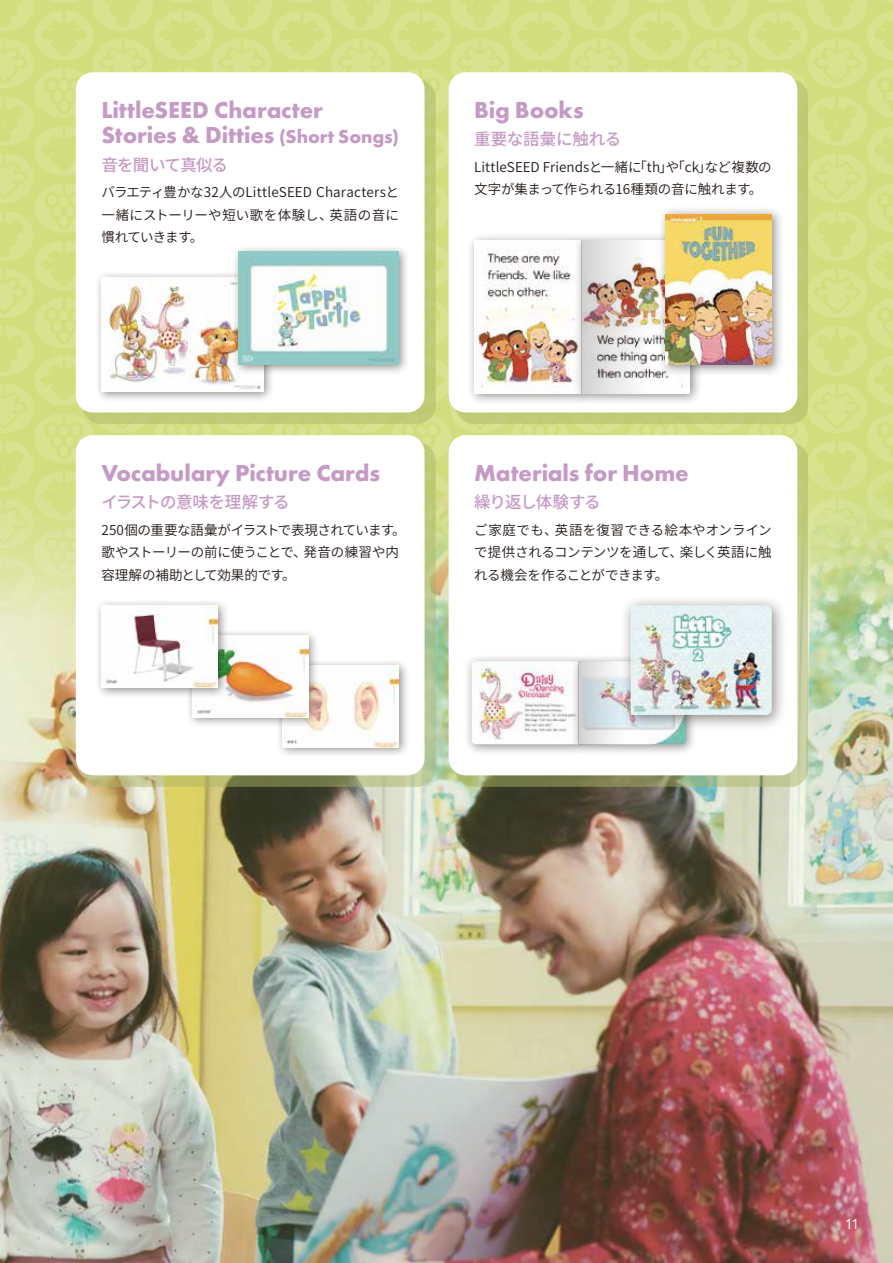
<style>
.page{position:relative;width:893px;height:1263px;background:#fff}
.page>*{position:absolute;margin:0;border:0;box-sizing:border-box;transform-origin:0 0}
.t1{font:700 24px/25.5px "Futura PT";letter-spacing:-.005em;color:#c59ac5}
.t2{font:500 16.5px "Source Han Sans";letter-spacing:-.035em;color:#c59ac5}
.t3{font:500 16.5px "Source Han Sans";letter-spacing:-.01em;color:#c59ac5}
.t4{font:500 16.5px "Source Han Sans";letter-spacing:-.06em;color:#c59ac5}
.t5{font:15px "Gill Sans Nova";color:#fff}
.t6{font:13.5px/22.5px "Source Han Sans";letter-spacing:-.01em;color:#221815;text-align:justify}
.s1{font-size:19.5px}
</style>
<div class="page">
<div style="left:0;top:0;width:893px;height:1263px;background:linear-gradient(to right,#d5e085,#d5e085)"></div>
<img style="left:0;top:453px;width:893px;height:810px">
<div style="left:455px;top:442px;width:353px;height:344px;background:#aab566;opacity:.5"></div>
<div style="left:449px;top:435px;width:348px;height:340px;background:#fff;border-radius:17px"></div>
<div style="left:455px;top:79px;width:353px;height:345px;background:#aab566;opacity:.5"></div>
<div style="left:449px;top:72px;width:348px;height:340px;background:#fff;border-radius:17px"></div>
<div style="left:83px;top:79px;width:353px;height:345px;background:#aab566;opacity:.5"></div>
<div style="left:76px;top:72px;width:348px;height:340px;background:#fff;border-radius:17px"></div>
<div style="left:83px;top:442px;width:353px;height:344px;background:#aab566;opacity:.5"></div>
<div style="left:76px;top:435px;width:348px;height:340px;background:#fff;border-radius:17px"></div>
<div style="left:276px;top:659px;width:134px;height:99px;background:#221815;opacity:.5"></div>
<img style="left:283px;top:665px;width:116px;height:82px">
<div style="left:185px;top:629px;width:134px;height:100px;background:#221815;opacity:.5"></div>
<img style="left:192px;top:636px;width:116px;height:81px">
<div style="left:464px;top:654px;width:126px;height:102px;background:#221815;opacity:.5"></div>
<img style="left:472px;top:661px;width:99px;height:83px">
<div style="left:571px;top:654px;width:127px;height:102px;background:#221815;opacity:.5"></div>
<svg style="left:578px;top:661px;width:45px;height:83px;background:#d7dbde"></svg>
<div style="left:466px;top:233px;width:128px;height:173px;background:#221815;opacity:.5"></div>
<img style="left:474px;top:241px;width:100px;height:152px">
<div style="left:574px;top:233px;width:128px;height:173px;background:#221815;opacity:.5"></div>
<img style="left:582px;top:241px;width:66px;height:152px">
<div style="left:658px;top:206px;width:126px;height:171px;background:#221815;opacity:.5"></div>
<img style="left:666px;top:214px;width:106px;height:150px">
<div style="left:95px;top:599px;width:134px;height:100px;background:#221815;opacity:.5"></div>
<img style="left:102px;top:606px;width:115px;height:81px">
<div style="left:95px;top:271px;width:179px;height:132px;background:#221815;opacity:.5"></div>
<img style="left:101px;top:278px;width:162px;height:114px">
<div style="left:232px;top:244px;width:178px;height:132px;background:#221815;opacity:.5"></div>
<img style="left:239px;top:251px;width:160px;height:113px">
<div style="left:620px;top:595px;width:167px;height:136px;background:#221815;opacity:.5"></div>
<img style="left:631px;top:605px;width:141px;height:110px">
<h1 class="t1" style="left:101px;top:96px;width:299px">LittleSEED Character<br>Stories &amp; Ditties <span class="s1">(Short Songs)</span></h1>
<p class="t2" style="left:101px;top:155px;width:128px">音を聞いて真似る</p>
<p class="t6" style="left:101px;top:182px;width:299px">バラエティ豊かな32人のLittleSEED Charactersと一緒にストーリーや短い歌を体験し、英語の音に慣れていきます。</p>
<h1 class="t1" style="left:474px;top:96px;width:111px">Big Books</h1>
<p class="t3" style="left:474px;top:130px;width:149px">重要な語彙に触れる</p>
<p class="t6" style="left:474px;top:156px;width:299px">LittleSEED Friendsと一緒に「th」や「ck」など複数の文字が集まって作られる16種類の音に触れます。</p>
<h1 class="t1" style="left:101px;top:459px;width:280px">Vocabulary Picture Cards</h1>
<p class="t2" style="left:101px;top:493px;width:190px">イラストの意味を理解する</p>
<p class="t6" style="left:101px;top:519px;width:306px;text-align:left">250個の重要な語彙がイラストで表現されています。歌やストーリーの前に使うことで、発音の練習や内容理解の補助として効果的です。</p>
<h1 class="t1" style="left:474px;top:459px;width:216px">Materials for Home</h1>
<p class="t4" style="left:474px;top:493px;width:128px">繰り返し体験する</p>
<p class="t6" style="left:474px;top:519px;width:299px">ご家庭でも、英語を復習できる絵本やオンラインで提供されるコンテンツを通して、楽しく英語に触れる機会を作ることができます。</p>
<p class="t5" style="left:845px;top:1214px;width:15px">11</p>
</div>
